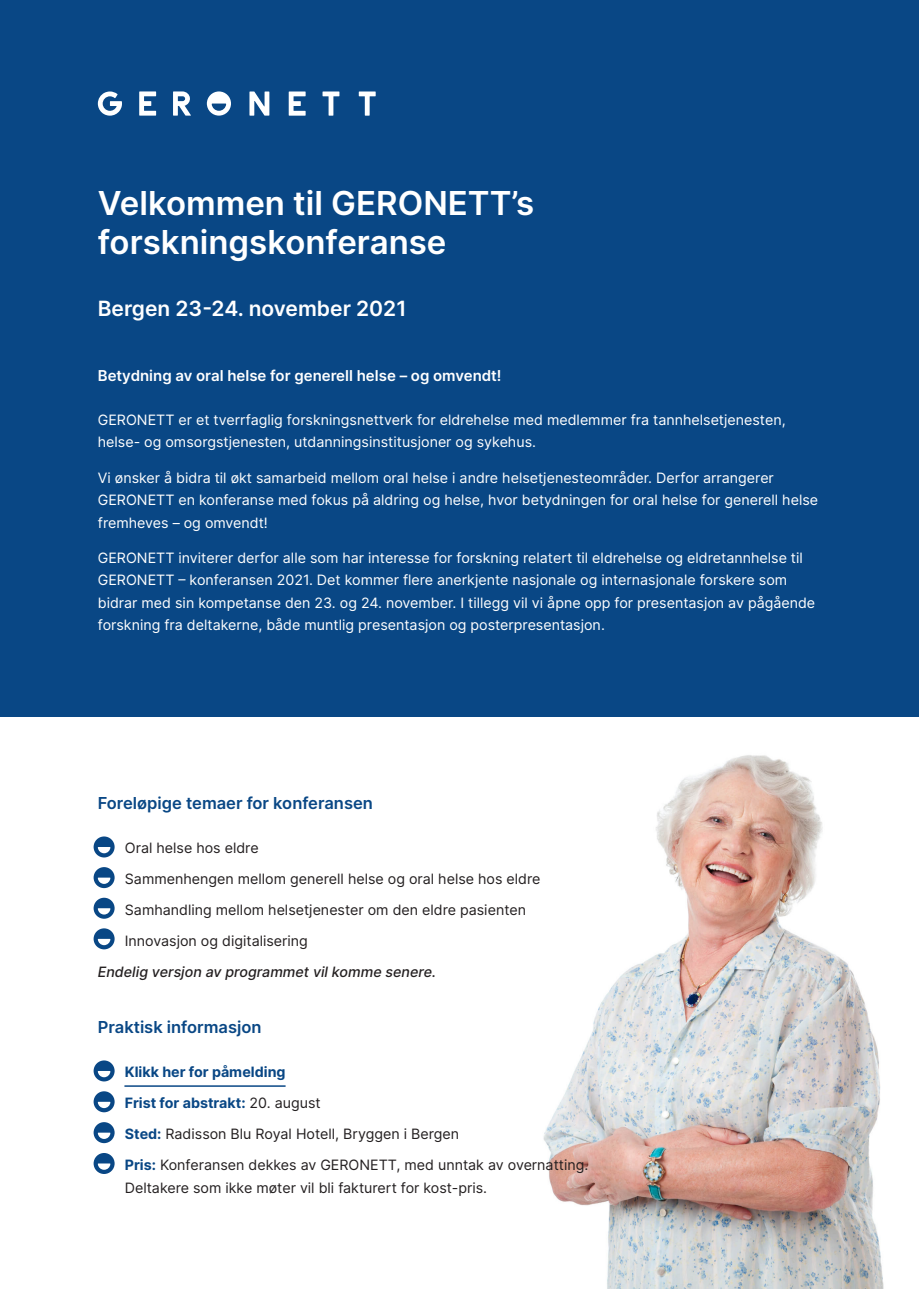
<style>
.page{position:relative;width:919px;height:1289px;background:#fff}
.page>*{position:absolute;margin:0;border:0;box-sizing:border-box;transform-origin:0 0}
.t1{font:600 33px/39px "Inter";color:#fff}
.t2{font:600 21px "Inter";color:#fff}
.t3{font:600 16.5px "Inter";color:#094785}
.t4{font:600 15px "Inter";color:#fff}
.Body{font:14.25px/22.5px "Inter";color:#fff}
.t5{font:14.25px/22.5px "Inter";color:#231f20}
.t6{font:700 14.25px "Inter";color:#094785}
.Body-2{font:italic 500 14.25px "Inter";color:#231f20}
.s1{color:#fff}
.s2{font-weight:400;color:#fff}
.s3{font-weight:400;color:#231f20}
.s4{font-weight:700;color:#094785}
</style>
<div class="page">
<img style="left:525px;top:716px;width:393px;height:572px">
<div style="left:0;top:0;width:918px;height:716px;background:#094785"></div>
<svg style="left:94px;top:836px;width:21px;height:21px"></svg>
<svg style="left:94px;top:1060px;width:21px;height:21px"></svg>
<svg style="left:94px;top:867px;width:21px;height:21px"></svg>
<svg style="left:94px;top:897px;width:21px;height:21px"></svg>
<svg style="left:94px;top:928px;width:21px;height:21px"></svg>
<svg style="left:94px;top:1091px;width:21px;height:21px"></svg>
<svg style="left:94px;top:1122px;width:21px;height:21px"></svg>
<svg style="left:94px;top:1153px;width:21px;height:20px"></svg>
<svg style="left:289px;top:91px;width:16px;height:25px"></svg>
<svg style="left:249px;top:91px;width:20px;height:25px"></svg>
<svg style="left:322px;top:91px;width:17px;height:25px"></svg>
<svg style="left:359px;top:91px;width:16px;height:25px"></svg>
<svg style="left:139px;top:91px;width:17px;height:25px"></svg>
<svg style="left:173px;top:91px;width:18px;height:25px"></svg>
<svg style="left:207px;top:91px;width:24px;height:25px"></svg>
<svg style="left:98px;top:91px;width:24px;height:25px"></svg>
<hr style="left:124px;top:1085px;width:161px;height:1px;background:#094785">
<h1 class="t1" style="left:98px;top:183px;width:438px">Velkommen til GERONETT’s forskningskonferanse</h1>
<h2 class="t2" style="left:98px;top:293px;width:310px">Bergen 23-24. november 2021</h2>
<h3 class="t4" style="left:98px;top:364px;width:405px">Betydning av oral helse for generell helse – og omvendt!</h3>
<p class="Body" style="left:98px;top:408px;width:689px">GERONETT er et tverrfaglig forskningsnettverk for eldrehelse med medlemmer fra tannhelsetjenesten, helse- og omsorgstjenesten, utdanningsinstitusjoner og sykehus.</p>
<p class="Body" style="left:98px;top:466px;width:721px">Vi ønsker å bidra til økt samarbeid mellom oral helse i andre helsetjenesteområder. Derfor arrangerer<br>GERONETT en konferanse med fokus på aldring og helse, hvor betydningen for oral helse for generell helse fremheves – og omvendt!</p>
<p class="Body" style="left:98px;top:546px;width:718px">GERONETT inviterer derfor alle som har interesse for forskning relatert til eldrehelse og eldretannhelse til GERONETT – konferansen 2021. Det kommer flere anerkjente nasjonale og internasjonale forskere som bidrar med sin kompetanse den 23. og 24. november. I tillegg vil vi åpne opp for presentasjon av pågående forskning fra deltakerne, både muntlig presentasjon og posterpresentasjon.</p>
<h3 class="t3" style="left:98px;top:791px;width:276px">Foreløpige temaer for konferansen</h3>
<p class="t5" style="left:98px;top:836px;width:162px"><span class="s1">•</span> Oral helse hos eldre</p>
<p class="t5" style="left:98px;top:867px;width:444px"><span class="s1">•</span> Sammenhengen mellom generell helse og oral helse hos eldre</p>
<p class="t5" style="left:98px;top:898px;width:429px"><span class="s1">•</span> Samhandling mellom helsetjenester om den eldre pasienten</p>
<p class="t5" style="left:98px;top:929px;width:211px"><span class="s1">•</span> Innovasjon og digitalisering</p>
<p class="Body-2" style="left:98px;top:961px;width:340px">Endelig versjon av programmet vil komme senere.</p>
<h3 class="t3" style="left:98px;top:1015px;width:165px">Praktisk informasjon</h3>
<p class="t6" style="left:98px;top:1061px;width:189px"><span class="s2">•</span> Klikk her for påmelding</p>
<p class="t6" style="left:98px;top:1092px;width:224px"><span class="s2">•</span> Frist for abstrakt: <span class="s3">20. august</span></p>
<p class="t5" style="left:98px;top:1122px;width:363px"><span class="s1">•</span> <span class="s4">Sted:</span> Radisson Blu Royal Hotell, Bryggen i Bergen</p>
<p class="t5" style="left:125px;top:1153px;width:465px;text-indent:-27px"><span class="s1">•</span> <span class="s4">Pris:</span> Konferansen dekkes av GERONETT, med unntak av overnatting.<br>Deltakere som ikke møter vil bli fakturert for kost-pris.</p>
</div>
